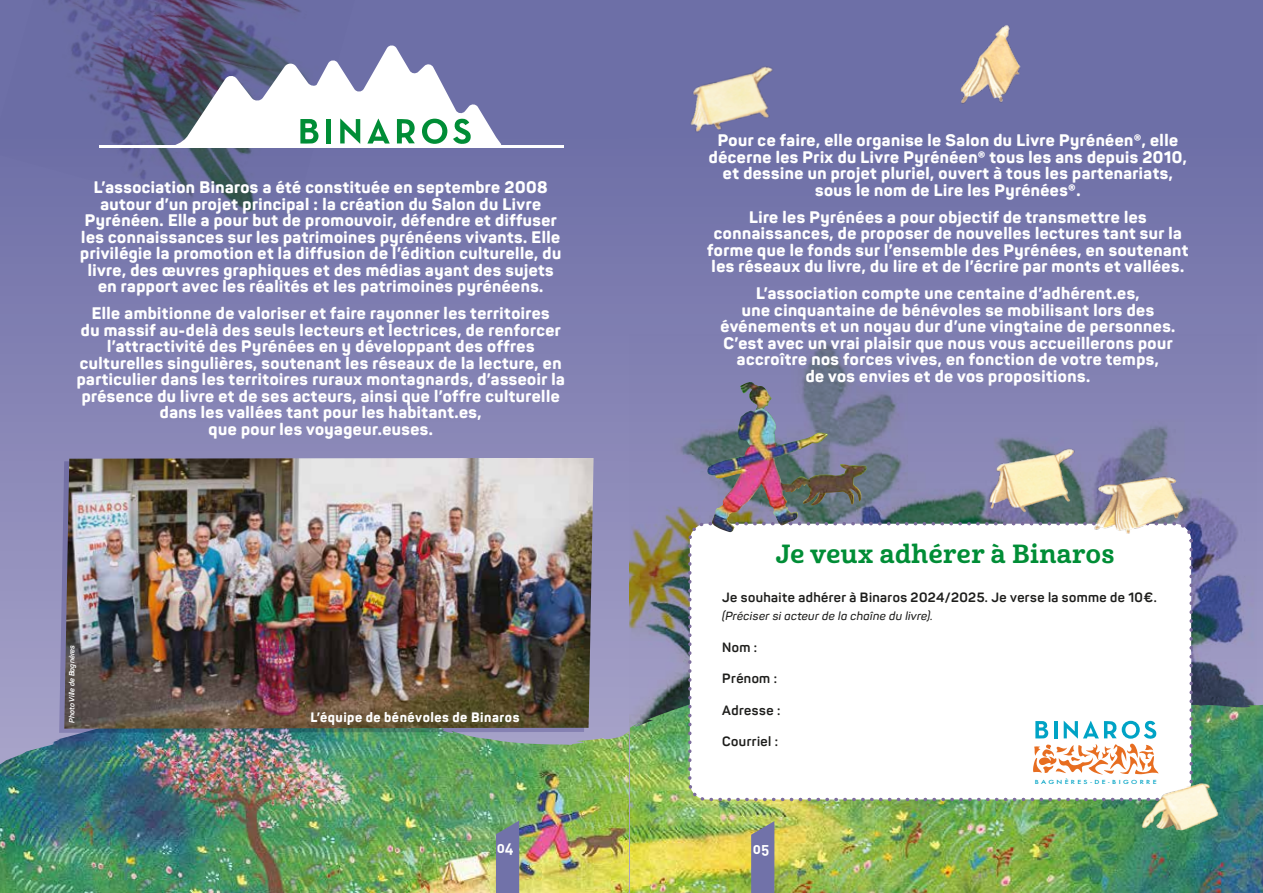
<style>
.page{position:relative;width:1263px;height:893px;background:#fff}
.page>*{position:absolute;margin:0;border:0;box-sizing:border-box;transform-origin:0 0}
.t1{font:25.5px "Cabrito Nor Bol";letter-spacing:.02em;color:#008d36}
.t2{font:800 16.5px/16.5px "Panton";letter-spacing:.03em;color:#fff;text-align:center}
.t3{font:15px "DIN Bold Alternate";color:#fff}
.t4{font:800 13.5px "Panton";color:#fff;scale:.96 1}
.t5{font:700 13.35px "Panton";letter-spacing:.03em;color:#1d1d1b}
.t6{font:italic 600 11.7px "Panton";letter-spacing:.03em;color:#1d1d1b}
.t7{font:italic 700 7.5px "Panton";color:#fff}
.t8{font:500 5.4px "Futura Next";letter-spacing:.335em;color:#00a3c5;scale:1.27 1}
</style>
<div class="page">
<svg style="left:0;top:0;width:630px;height:682px;background:#7f7eb1"></svg>
<img style="left:0;top:0;width:363px;height:235px">
<img style="left:0;top:682px;width:630px;height:211px">
<svg style="left:496px;top:820px;width:23px;height:73px;background:#7077a2"></svg>
<hr style="left:100px;top:145px;width:464px;height:3px;background:#fff">
<svg style="left:170px;top:45px;width:334px;height:100px"></svg>
<div style="left:326px;top:119px;width:5px;height:24px;background:#008d36"></div>
<img style="left:59px;top:460px;width:530px;height:273px">
<img style="left:64px;top:458px;width:530px;height:271px">
<div style="left:630px;top:0;width:633px;height:893px;background:linear-gradient(to right,#7374aa,#7374aa)"></div>
<img style="left:630px;top:334px;width:627px;height:336px">
<img style="left:960px;top:25px;width:61px;height:79px">
<img style="left:630px;top:670px;width:633px;height:223px">
<svg style="left:751px;top:821px;width:23px;height:72px;background:#777aa0"></svg>
<div style="left:690px;top:524px;width:501px;height:275px;background:#fff;border-radius:17px"></div>
<div style="left:688px;top:522px;width:505px;height:279px;border:3px dashed #7c6c9c;border-radius:17px"></div>
<svg style="left:1033px;top:721px;width:125px;height:54px"></svg>
<hr style="left:1054px;top:721px;width:3px;height:17px;background:#00a3c5">
<img style="left:690px;top:66px;width:83px;height:67px">
<img style="left:707px;top:385px;width:161px;height:147px">
<img style="left:980px;top:433px;width:102px;height:93px">
<img style="left:1087px;top:469px;width:103px;height:65px">
<img style="left:1135px;top:774px;width:89px;height:69px">
<p class="t2" style="left:80px;top:179px;width:482px">L’association Binaros a été constituée en septembre 2008 autour d’un projet principal : la création du Salon du Livre Pyrénéen. Elle a pour but de promouvoir, défendre et diffuser les connaissances sur les patrimoines pyrénéens vivants. Elle privilégie la promotion et la diffusion de l’édition culturelle, du livre, des œuvres graphiques et des médias ayant des sujets en rapport avec les réalités et les patrimoines pyrénéens.</p>
<p class="t2" style="left:77px;top:305px;width:489px">Elle ambitionne de valoriser et faire rayonner les territoires<br>du massif au-delà des seuls lecteurs et lectrices, de renforcer l’attractivité des Pyrénées en y développant des offres culturelles singulières, soutenant les réseaux de la lecture, en particulier dans les territoires ruraux montagnards, d’asseoir la présence du livre et de ses acteurs, ainsi que l’offre culturelle dans les vallées tant pour les habitant.es,<br>que pour les voyageur.euses.</p>
<p class="t7" style="left:67px;top:723px;width:80px;rotate:-90deg">Photo Ville de Bagnères</p>
<p class="t4" style="left:311px;top:709px;width:219px">L’équipe de bénévoles de Binaros</p>
<p class="t3" style="left:497px;top:838px;width:19px">04</p>
<p class="t2" style="left:709px;top:132px;width:479px">Pour ce faire, elle organise le Salon du Livre Pyrénéen®, elle décerne les Prix du Livre Pyrénéen® tous les ans depuis 2010, et dessine un projet pluriel, ouvert à tous les partenariats, sous le nom de Lire les Pyrénées®.</p>
<p class="t2" style="left:707px;top:209px;width:483px">Lire les Pyrénées a pour objectif de transmettre les connaissances, de proposer de nouvelles lectures tant sur la forme que le fonds sur l’ensemble des Pyrénées, en soutenant les réseaux du livre, du lire et de l’écrire par monts et vallées.</p>
<p class="t2" style="left:720px;top:285px;width:456px">L’association compte une centaine d’adhérent.es,<br>une cinquantaine de bénévoles se mobilisant lors des événements et un noyau dur d’une vingtaine de personnes.<br>C’est avec un vrai plaisir que nous vous accueillerons pour accroître nos forces vives, en fonction de votre temps,<br>de vos envies et de vos propositions.</p>
<h1 class="t1" style="left:776px;top:538px;width:340px">Je veux adhérer à Binaros</h1>
<p class="t5" style="left:722px;top:589px;width:436px">Je souhaite adhérer à Binaros 2024/2025. Je verse la somme de 10€.</p>
<p class="t6" style="left:722px;top:608px;width:212px">(Préciser si acteur de la chaîne du livre).</p>
<p class="t5" style="left:722px;top:638px;width:37px">Nom :</p>
<p class="t5" style="left:722px;top:670px;width:56px">Prénom :</p>
<p class="t5" style="left:722px;top:702px;width:60px">Adresse :</p>
<p class="t5" style="left:722px;top:733px;width:57px">Courriel :</p>
<p class="t3" style="left:753px;top:838px;width:18px">05</p>
<p class="t8" style="left:1035px;top:778px;width:98px">BAGNÈRES-DE-BIGORRE</p>
</div>
